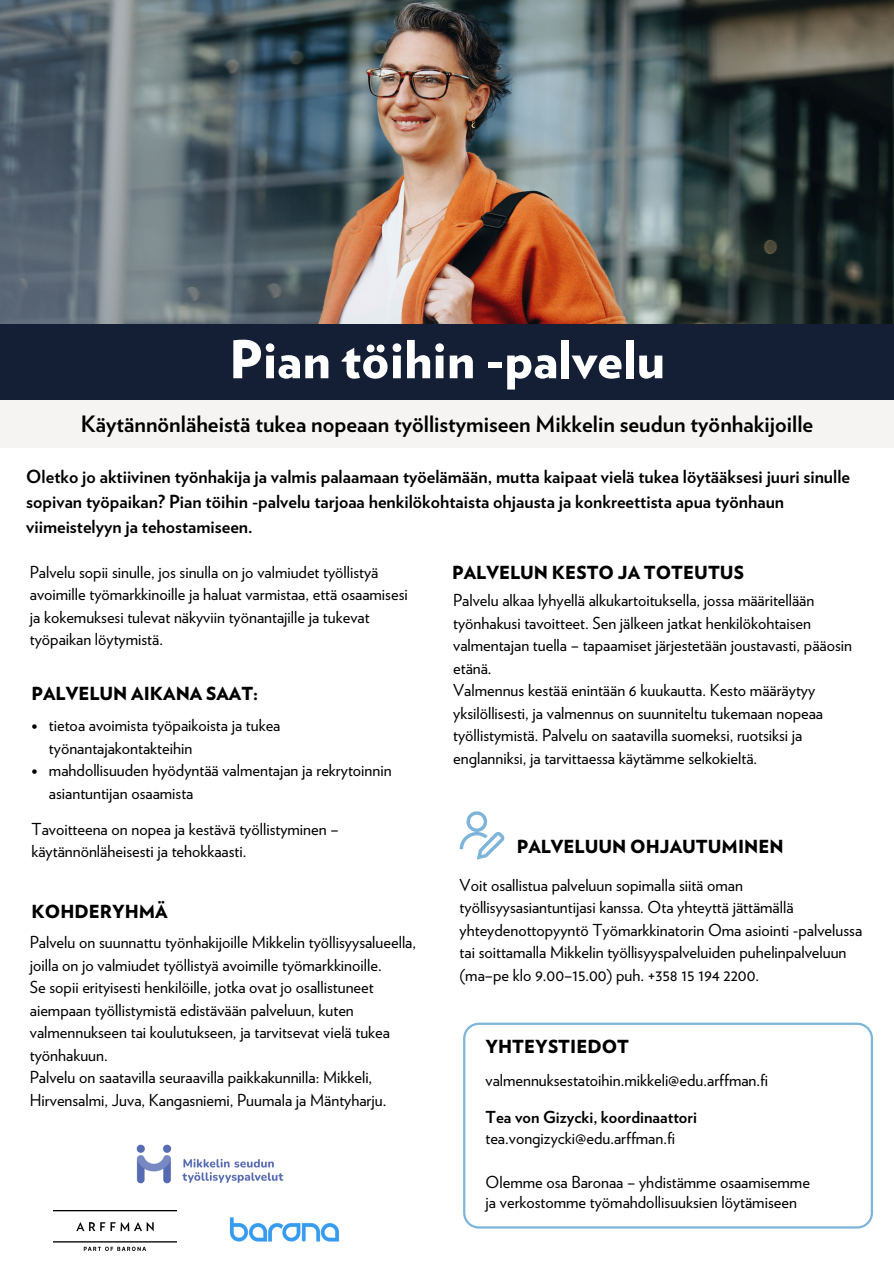
<style>
.page{position:relative;width:894px;height:1264px;background:#fff}
.page>*{position:absolute;margin:0;border:0;box-sizing:border-box;transform-origin:0 0}
.t1{font:900 52.2px "Verlag";color:#fff}
.t2{font:700 22.5px "Verlag";color:#000}
.t3{font:700 18px/24.8px "Verlag";color:#000}
.t4{font:900 18px "Verlag";color:#000}
.t5{font:16.5px/22.5px "Verlag";color:#000}
.t6{font:700 16.5px "Verlag";color:#000}
</style>
<div class="page">
<svg style="left:463px;top:1022px;width:409px;height:206px"></svg>
<img style="left:136px;top:1144px;width:148px;height:40px">
<img style="left:54px;top:1210px;width:122px;height:40px">
<img style="left:229px;top:1217px;width:111px;height:25px">
<div style="left:0;top:394px;width:893px;height:54px;background:#f5f4f2"></div>
<img style="left:0;top:0;width:893px;height:324px">
<div style="left:0;top:324px;width:893px;height:75px;background:#141f36"></div>
<svg style="left:32px;top:724px;width:5px;height:4px"></svg>
<svg style="left:32px;top:769px;width:5px;height:4px"></svg>
<svg style="left:459px;top:811px;width:45px;height:48px"></svg>
<h3 class="t1" style="left:229px;top:336px;width:437px">Pian töihin -palvelu</h3>
<p class="t2" style="left:81px;top:413px;width:733px">Käytännönläheistä tukea nopeaan työllistymiseen Mikkelin seudun työnhakijoille</p>
<p class="t3" style="left:26px;top:465px;width:825px">Oletko jo aktiivinen työnhakija ja valmis palaamaan työelämään, mutta kaipaat vielä tukea löytääksesi juuri sinulle sopivan työpaikan? Pian töihin -palvelu tarjoaa henkilökohtaista ohjausta ja konkreettista apua työnhaun viimeistelyyn ja tehostamiseen.</p>
<p class="t5" style="left:30px;top:561px;width:379px">Palvelu sopii sinulle, jos sinulla on jo valmiudet työllistyä avoimille työmarkkinoille ja haluat varmistaa, että osaamisesi ja kokemuksesi tulevat näkyviin työnantajille ja tukevat työpaikan löytymistä.</p>
<p class="t4" style="left:31px;top:685px;width:228px">PALVELUN AIKANA SAAT:</p>
<p class="t5" style="left:49px;top:715px;width:233px">tietoa avoimista työpaikoista ja tukea työnantajakontakteihin</p>
<p class="t5" style="left:49px;top:760px;width:344px">mahdollisuuden hyödyntää valmentajan ja rekrytoinnin asiantuntijan osaamista</p>
<p class="t5" style="left:31px;top:818px;width:308px">Tavoitteena on nopea ja kestävä työllistyminen – käytännönläheisesti ja tehokkaasti.</p>
<h3 class="t4" style="left:31px;top:903px;width:138px">KOHDERYHMÄ</h3>
<p class="t5" style="left:30px;top:932px;width:387px">Palvelu on suunnattu työnhakijoille Mikkelin työllisyysalueella, joilla on jo valmiudet työllistyä avoimille työmarkkinoille.</p>
<p class="t5" style="left:30px;top:977px;width:361px">Se sopii erityisesti henkilöille, jotka ovat jo osallistuneet aiempaan työllistymistä edistävään palveluun, kuten valmennukseen tai koulutukseen, ja tarvitsevat vielä tukea työnhakuun.</p>
<p class="t5" style="left:30px;top:1067px;width:358px">Palvelu on saatavilla seuraavilla paikkakunnilla: Mikkeli,<br>Hirvensalmi, Juva, Kangasniemi, Puumala ja Mäntyharju.</p>
<h3 class="t4" style="left:452px;top:564px;width:293px">PALVELUN KESTO JA TOTEUTUS</h3>
<h3 class="t5" style="left:453px;top:590px;width:400px">Palvelu alkaa lyhyellä alkukartoituksella, jossa määritellään työnhakusi tavoitteet. Sen jälkeen jatkat henkilökohtaisen valmentajan tuella – tapaamiset järjestetään joustavasti, pääosin etänä.</h3>
<p class="t5" style="left:453px;top:680px;width:371px">Valmennus kestää enintään 6 kuukautta. Kesto määräytyy yksilöllisesti, ja valmennus on suunniteltu tukemaan nopeaa työllistymistä. Palvelu on saatavilla suomeksi, ruotsiksi ja englanniksi, ja tarvittaessa käytämme selkokieltä.</p>
<p class="t4" style="left:516px;top:839px;width:268px">PALVELUUN OHJAUTUMINEN</p>
<p class="t5" style="left:459px;top:874px;width:404px">Voit osallistua palveluun sopimalla siitä oman työllisyysasiantuntijasi kanssa. Ota yhteyttä jättämällä yhteydenottopyyntö Työmarkkinatorin Oma asiointi -palvelussa tai soittamalla Mikkelin työllisyyspalveluiden puhelinpalveluun (ma–pe klo 9.00–15.00) puh. +358 15 194 2200.</p>
<p class="t4" style="left:485px;top:1038px;width:145px">YHTEYSTIEDOT</p>
<p class="t5" style="left:485px;top:1069px;width:284px">valmennuksestatoihin.mikkeli@edu.arffman.fi</p>
<h3 class="t6" style="left:485px;top:1109px;width:213px">Tea von Gizycki, koordinaattori</h3>
<p class="t5" style="left:485px;top:1128px;width:191px">tea.vongizycki@edu.arffman.fi</p>
<p class="t5" style="left:485px;top:1173px;width:326px;line-height:20.2px">Olemme osa Baronaa – yhdistämme osaamisemme ja verkostomme työmahdollisuuksien löytämiseen</p>
</div>
